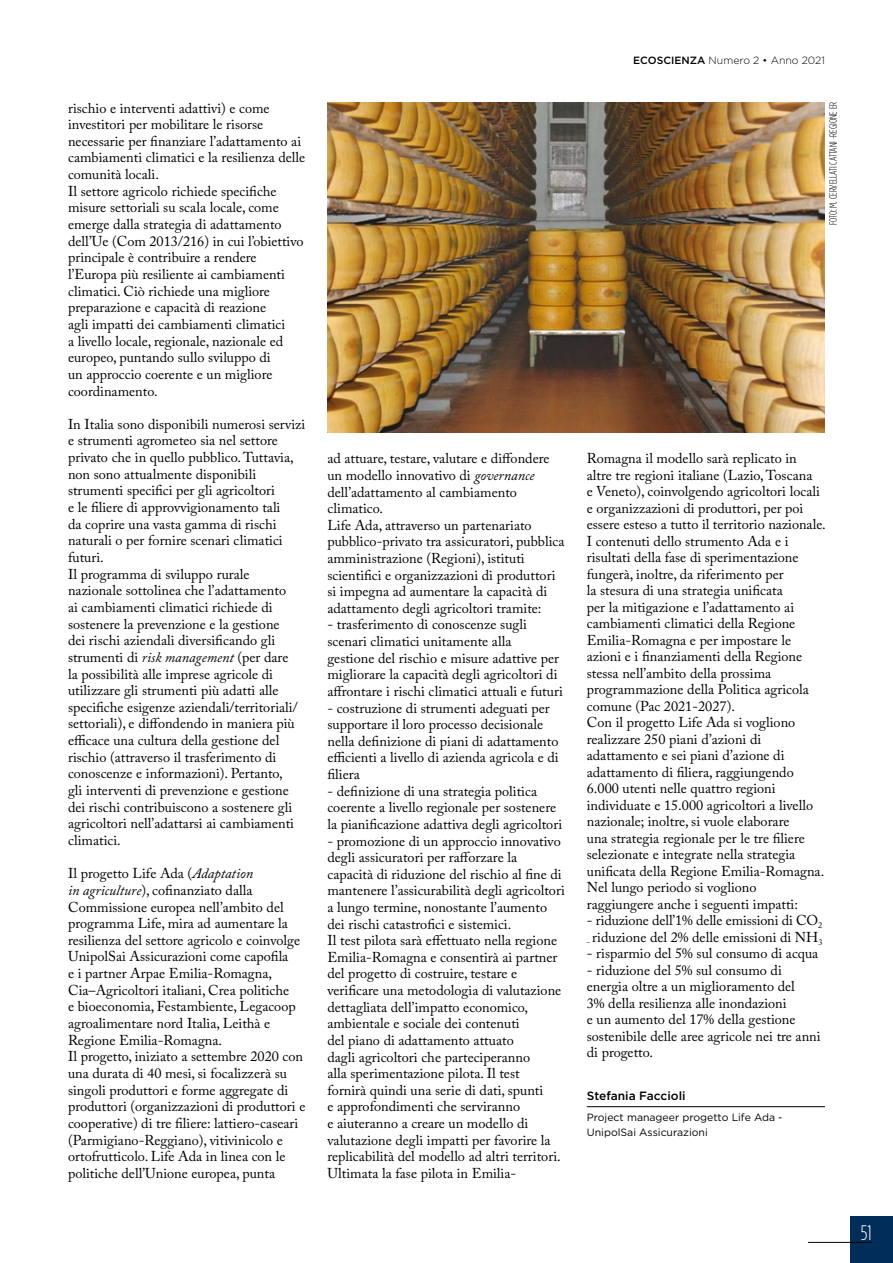
<style>
.page{position:relative;width:893px;height:1263px;background:#fff}
.page>*{position:absolute;margin:0;border:0;box-sizing:border-box;transform-origin:0 0}
.t1{font:300 condensed 21px "Gotham HTF";color:#fff}
.t2{font:14.25px/16.6px "Adobe Caslon Pro";color:#000}
.t3{font:500 12px "Gotham HTF";color:#000}
.t4{font:10.5px/15px "Gotham HTF";color:#000}
.t5{font:300 condensed 10.5px "Gotham HTF";color:#000}
.t6{font:300 10.5px "Gotham HTF";color:#000}
.s1{font-style:italic}
.s2{font-weight:500}
</style>
<div class="page">
<div style="left:850px;top:1216px;width:43px;height:47px;background:#002d59"></div>
<hr style="left:808px;top:1242px;width:64px;height:1px;background:#000">
<hr style="left:587px;top:1106px;width:238px;height:1px;background:#000">
<img style="left:327px;top:102px;width:498px;height:330px">
<p class="t2" style="left:68px;top:99px;width:239px">rischio e interventi adattivi) e come investitori per mobilitare le risorse necessarie per finanziare l’adattamento ai cambiamenti climatici e la resilienza delle comunità locali.<br>Il settore agricolo richiede specifiche misure settoriali su scala locale, come emerge dalla strategia di adattamento dell’Ue (Com 2013/216) in cui l’obiettivo principale è contribuire a rendere l’Europa più resiliente ai cambiamenti climatici. Ciò richiede una migliore preparazione e capacità di reazione<br>agli impatti dei cambiamenti climatici<br>a livello locale, regionale, nazionale ed europeo, puntando sullo sviluppo di<br>un approccio coerente e un migliore coordinamento.</p>
<p class="t2" style="left:68px;top:416px;width:239px">In Italia sono disponibili numerosi servizi e strumenti agrometeo sia nel settore privato che in quello pubblico. Tuttavia, non sono attualmente disponibili strumenti specifici per gli agricoltori<br>e le filiere di approvvigionamento tali<br>da coprire una vasta gamma di rischi naturali o per fornire scenari climatici futuri.<br>Il programma di sviluppo rurale nazionale sottolinea che l’adattamento<br>ai cambiamenti climatici richiede di sostenere la prevenzione e la gestione<br>dei rischi aziendali diversificando gli strumenti di <span class="s1">risk management</span> (per dare<br>la possibilità alle imprese agricole di utilizzare gli strumenti più adatti alle specifiche esigenze aziendali/territoriali/ settoriali), e diffondendo in maniera più efficace una cultura della gestione del rischio (attraverso il trasferimento di conoscenze e informazioni). Pertanto,<br>gli interventi di prevenzione e gestione dei rischi contribuiscono a sostenere gli agricoltori nell’adattarsi ai cambiamenti climatici.</p>
<p class="t2" style="left:68px;top:865px;width:239px">Il progetto Life Ada (<span class="s1">Adaptation<br>in agriculture</span>), cofinanziato dalla Commissione europea nell’ambito del programma Life, mira ad aumentare la resilienza del settore agricolo e coinvolge UnipolSai Assicurazioni come capofila<br>e i partner Arpae Emilia-Romagna, Cia–Agricoltori italiani, Crea politiche<br>e bioeconomia, Festambiente, Legacoop agroalimentare nord Italia, Leithà e Regione Emilia-Romagna.<br>Il progetto, iniziato a settembre 2020 con una durata di 40 mesi, si focalizzerà su singoli produttori e forme aggregate di produttori (organizzazioni di produttori e cooperative) di tre filiere: lattiero-caseari (Parmigiano-Reggiano), vitivinicolo e ortofrutticolo. Life Ada in linea con le politiche dell’Unione europea, punta</p>
<p class="t2" style="left:327px;top:450px;width:239px">ad attuare, testare, valutare e diffondere un modello innovativo di <span class="s1">governance </span>dell’adattamento al cambiamento climatico.<br>Life Ada, attraverso un partenariato pubblico-privato tra assicuratori, pubblica amministrazione (Regioni), istituti scientifici e organizzazioni di produttori si impegna ad aumentare la capacità di adattamento degli agricoltori tramite:</p>
<p class="t2" style="left:327px;top:616px;width:237px">- trasferimento di conoscenze sugli scenari climatici unitamente alla<br>gestione del rischio e misure adattive per migliorare la capacità degli agricoltori di affrontare i rischi climatici attuali e futuri</p>
<p class="t2" style="left:327px;top:699px;width:233px">- costruzione di strumenti adeguati per supportare il loro processo decisionale nella definizione di piani di adattamento efficienti a livello di azienda agricola e di filiera</p>
<p class="t2" style="left:327px;top:782px;width:236px">- definizione di una strategia politica coerente a livello regionale per sostenere la pianificazione adattiva degli agricoltori</p>
<p class="t2" style="left:327px;top:832px;width:239px">- promozione di un approccio innovativo degli assicuratori per rafforzare la capacità di riduzione del rischio al fine di mantenere l’assicurabilità degli agricoltori a lungo termine, nonostante l’aumento dei rischi catastrofici e sistemici.<br>Il test pilota sarà effettuato nella regione Emilia-Romagna e consentirà ai partner del progetto di costruire, testare e verificare una metodologia di valutazione dettagliata dell’impatto economico, ambientale e sociale dei contenuti<br>del piano di adattamento attuato<br>dagli agricoltori che parteciperanno<br>alla sperimentazione pilota. Il test<br>fornirà quindi una serie di dati, spunti<br>e approfondimenti che serviranno<br>e aiuteranno a creare un modello di valutazione degli impatti per favorire la replicabilità del modello ad altri territori.<br>Ultimata la fase pilota in Emilia-</p>
<p class="t6" style="left:633px;top:55px;width:193px"><span class="s2">ECOSCIENZA</span> Numero 2 • Anno 2021</p>
<p class="t5" style="left:828px;top:225px;width:125px;rotate:-90deg">FOTO: M. CERVELLATI CATTANI -REGIONE ER</p>
<p class="t2" style="left:587px;top:450px;width:241px">Romagna il modello sarà replicato in<br>altre tre regioni italiane (Lazio, Toscana<br>e Veneto), coinvolgendo agricoltori locali e organizzazioni di produttori, per poi essere esteso a tutto il territorio nazionale.<br>I contenuti dello strumento Ada e i risultati della fase di sperimentazione fungerà, inoltre, da riferimento per<br>la stesura di una strategia unificata<br>per la mitigazione e l’adattamento ai cambiamenti climatici della Regione Emilia-Romagna e per impostare le azioni e i finanziamenti della Regione stessa nell’ambito della prossima programmazione della Politica agricola comune (Pac 2021-2027).<br>Con il progetto Life Ada si vogliono realizzare 250 piani d’azioni di adattamento e sei piani d’azione di adattamento di filiera, raggiungendo 6.000 utenti nelle quattro regioni individuate e 15.000 agricoltori a livello nazionale; inoltre, si vuole elaborare<br>una strategia regionale per le tre filiere selezionate e integrate nella strategia unificata della Regione Emilia-Romagna.<br>Nel lungo periodo si vogliono raggiungere anche i seguenti impatti:</p>
<p class="t2" style="left:587px;top:912px;width:237px">- riduzione dell’1% delle emissioni di CO<sub>2</sub></p>
<p class="t2" style="left:587px;top:929px;width:237px"><sub>-</sub> riduzione del 2% delle emissioni di NH<sub>3</sub></p>
<p class="t2" style="left:587px;top:945px;width:233px">- risparmio del 5% sul consumo di acqua</p>
<p class="t2" style="left:587px;top:962px;width:235px">- riduzione del 5% sul consumo di energia oltre a un miglioramento del<br>3% della resilienza alle inondazioni<br>e un aumento del 17% della gestione sostenibile delle aree agricole nei tre anni di progetto.</p>
<p class="t3" style="left:587px;top:1089px;width:100px">Stefania Faccioli</p>
<p class="t4" style="left:587px;top:1110px;width:197px">Project manageer progetto Life Ada -<br>UnipolSai Assicurazioni</p>
<h1 class="t1" style="left:861px;top:1221px;width:12px">51</h1>
</div>
